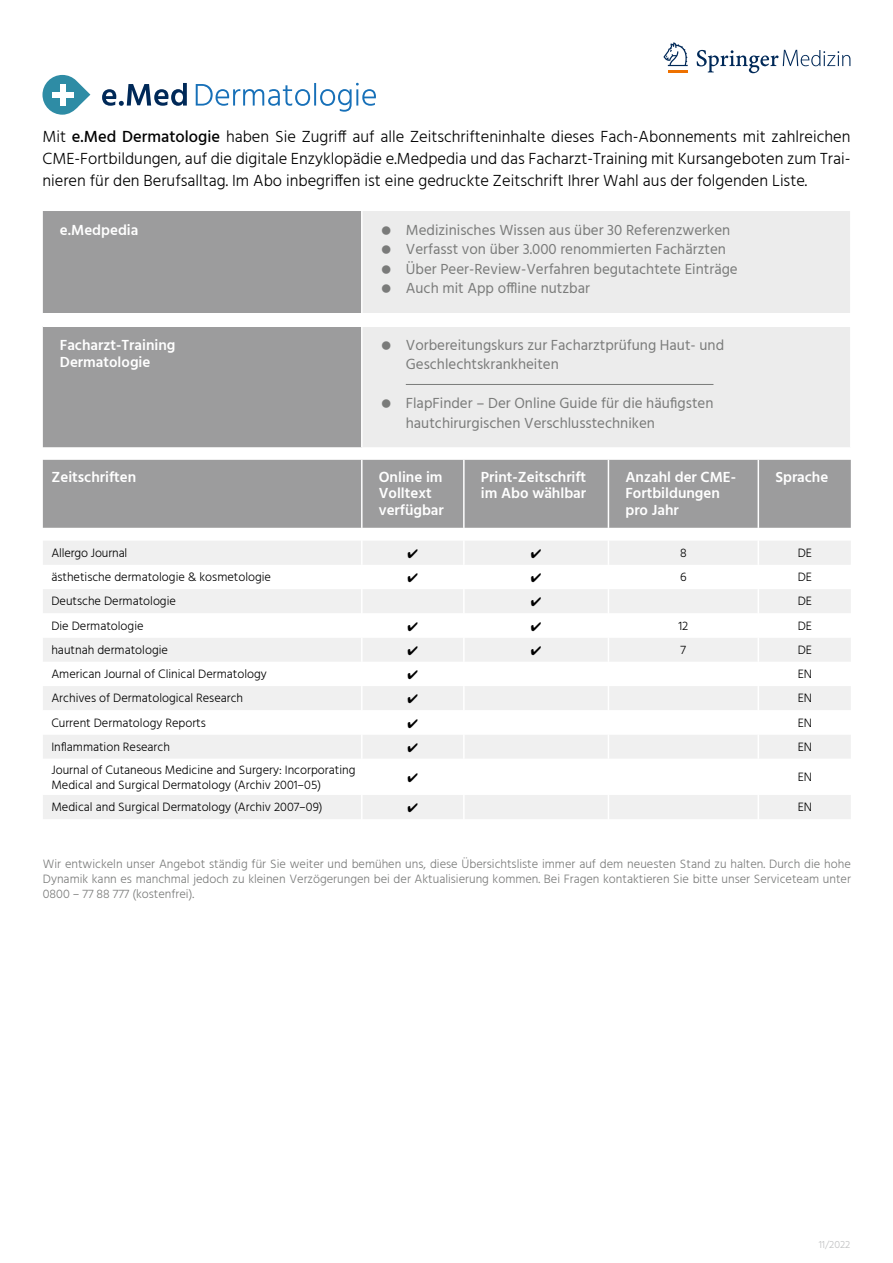
<style>
.page{position:relative;width:893px;height:1263px;background:#fff}
.page>*{position:absolute;margin:0;border:0;box-sizing:border-box;transform-origin:0 0}
.t1{font:300 16.5px/21.8px "Hind";color:#000;text-align:justify}
.t2{font:15px/19.5px "Hind";color:#7a7b7a}
.t3{font:600 15px/16.5px "Hind";color:#fff}
.t4{font:300 12.45px/15px "Hind";color:#000}
.t5{font:300 12.45px/14.9px "Hind";color:#7a7b7a;text-align:justify}
.t6{font:300 10.5px "Hind";color:#c0c1c2}
.s1{font-weight:500}
</style>
<div class="page">
<hr style="left:668px;top:70px;width:20px;height:2px;background:#ee7100">
<svg style="left:663px;top:43px;width:25px;height:23px"></svg>
<svg style="left:697px;top:50px;width:153px;height:23px"></svg>
<div style="left:43px;top:211px;width:318px;height:236px;background:#9c9c9d"></div>
<div style="left:363px;top:211px;width:487px;height:236px;background:#ececec"></div>
<div style="left:43px;top:313px;width:808px;height:13px;background:#fff"></div>
<hr style="left:406px;top:384px;width:307px;height:1px;background:#7a7b7a">
<div style="left:43px;top:460px;width:808px;height:68px;background:#9c9c9d"></div>
<div style="left:43px;top:541px;width:808px;height:278px;background:#f0f0f0"></div>
<svg style="left:43px;top:565px;width:808px;height:230px"></svg>
<hr style="left:361px;top:460px;width:2px;height:68px;background:#fff">
<hr style="left:463px;top:460px;width:2px;height:68px;background:#fff">
<hr style="left:608px;top:460px;width:1px;height:68px;background:#fff">
<hr style="left:758px;top:460px;width:1px;height:68px;background:#fff">
<hr style="left:361px;top:541px;width:2px;height:24px;background:#fff">
<hr style="left:463px;top:541px;width:2px;height:24px;background:#fff">
<hr style="left:361px;top:565px;width:2px;height:24px;background:#fff">
<hr style="left:463px;top:565px;width:2px;height:24px;background:#fff">
<hr style="left:361px;top:589px;width:2px;height:24px;background:#fff">
<hr style="left:463px;top:589px;width:2px;height:24px;background:#fff">
<hr style="left:361px;top:613px;width:2px;height:25px;background:#fff">
<hr style="left:463px;top:613px;width:2px;height:25px;background:#fff">
<hr style="left:361px;top:638px;width:2px;height:24px;background:#fff">
<hr style="left:463px;top:638px;width:2px;height:24px;background:#fff">
<hr style="left:361px;top:662px;width:2px;height:24px;background:#fff">
<hr style="left:463px;top:662px;width:2px;height:24px;background:#fff">
<hr style="left:361px;top:686px;width:2px;height:24px;background:#fff">
<hr style="left:463px;top:686px;width:2px;height:24px;background:#fff">
<hr style="left:361px;top:710px;width:2px;height:24px;background:#fff">
<hr style="left:463px;top:710px;width:2px;height:24px;background:#fff">
<hr style="left:361px;top:734px;width:2px;height:25px;background:#fff">
<hr style="left:463px;top:734px;width:2px;height:25px;background:#fff">
<svg style="left:608px;top:541px;width:1px;height:218px"></svg>
<svg style="left:758px;top:541px;width:1px;height:218px"></svg>
<hr style="left:361px;top:759px;width:2px;height:36px;background:#fff">
<hr style="left:463px;top:759px;width:2px;height:36px;background:#fff">
<hr style="left:608px;top:759px;width:1px;height:36px;background:#fff">
<hr style="left:758px;top:759px;width:1px;height:36px;background:#fff">
<hr style="left:361px;top:795px;width:2px;height:24px;background:#fff">
<hr style="left:463px;top:795px;width:2px;height:24px;background:#fff">
<svg style="left:608px;top:795px;width:1px;height:24px"></svg>
<svg style="left:758px;top:795px;width:1px;height:24px"></svg>
<svg style="left:43px;top:75px;width:47px;height:40px"></svg>
<div style="left:52px;top:92px;width:21px;height:5px;background:#fff"></div>
<div style="left:60px;top:84px;width:6px;height:21px;background:#fff"></div>
<svg style="left:196px;top:83px;width:180px;height:29px"></svg>
<svg style="left:102px;top:83px;width:85px;height:23px"></svg>
<svg style="left:408px;top:549px;width:10px;height:9px"></svg>
<svg style="left:531px;top:549px;width:10px;height:9px"></svg>
<svg style="left:408px;top:573px;width:10px;height:9px"></svg>
<svg style="left:531px;top:573px;width:10px;height:9px"></svg>
<svg style="left:531px;top:597px;width:10px;height:9px"></svg>
<svg style="left:408px;top:622px;width:10px;height:9px"></svg>
<svg style="left:531px;top:622px;width:10px;height:9px"></svg>
<svg style="left:408px;top:646px;width:10px;height:9px"></svg>
<svg style="left:531px;top:646px;width:10px;height:9px"></svg>
<svg style="left:408px;top:670px;width:10px;height:9px"></svg>
<svg style="left:408px;top:694px;width:10px;height:9px"></svg>
<svg style="left:408px;top:719px;width:10px;height:9px"></svg>
<svg style="left:408px;top:743px;width:10px;height:9px"></svg>
<svg style="left:408px;top:773px;width:10px;height:9px"></svg>
<svg style="left:408px;top:803px;width:10px;height:9px"></svg>
<p class="t1" style="left:43px;top:127px;width:809px">Mit <span class="s1">e.Med Dermatologie</span> haben Sie Zugriff auf alle Zeitschrifteninhalte dieses Fach-Abonnements mit zahlreichen CME-Fortbildungen, auf die digitale Enzyklopädie e.Medpedia und das Facharzt-Training mit Kursangeboten zum Trai&shy;nieren für den Berufsalltag. Im Abo inbegriffen ist eine gedruckte Zeitschrift Ihrer Wahl aus der folgenden Liste.</p>
<p class="t3" style="left:60px;top:222px;width:80px">e.Medpedia</p>
<p class="t2" style="left:406px;top:221px;width:333px">Medizinisches Wissen aus über 30 Referenzwerken Verfasst von über 3.000 renommierten Fachärzten Über Peer-Review-Verfahren begutachtete Einträge Auch mit App offline nutzbar</p>
<p class="t3" style="left:60px;top:337px;width:117px">Facharzt-Training<br>Dermatologie</p>
<p class="t2" style="left:406px;top:336px;width:320px">Vorbereitungskurs zur Facharztprüfung Haut- und<br>Geschlechtskrankheiten</p>
<p class="t2" style="left:406px;top:394px;width:309px">FlapFinder – Der Online Guide für die häufigsten hautchirurgischen Verschlusstechniken</p>
<p class="t3" style="left:51px;top:468px;width:86px">Zeitschriften</p>
<p class="t3" style="left:379px;top:468px;width:67px">Online im<br>Volltext verfügbar</p>
<p class="t3" style="left:481px;top:468px;width:107px">Print-Zeitschrift im Abo wählbar</p>
<p class="t3" style="left:625px;top:468px;width:112px">Anzahl der CME-<br>Fortbildungen pro Jahr</p>
<p class="t3" style="left:775px;top:468px;width:55px">Sprache</p>
<p class="t4" style="left:51px;top:546px;width:77px">Allergo Journal</p>
<p class="t4" style="left:680px;top:546px;width:8px">8</p>
<p class="t4" style="left:798px;top:546px;width:16px">DE</p>
<p class="t4" style="left:51px;top:570px;width:221px">ästhetische dermatologie &amp; kosmetologie</p>
<p class="t4" style="left:680px;top:570px;width:8px">6</p>
<p class="t4" style="left:798px;top:570px;width:16px">DE</p>
<p class="t4" style="left:51px;top:595px;width:126px">Deutsche Dermatologie</p>
<p class="t4" style="left:798px;top:595px;width:16px">DE</p>
<p class="t4" style="left:51px;top:619px;width:94px">Die Dermatologie</p>
<p class="t4" style="left:678px;top:619px;width:11px">12</p>
<p class="t4" style="left:798px;top:619px;width:16px">DE</p>
<p class="t4" style="left:51px;top:643px;width:118px">hautnah dermatologie</p>
<p class="t4" style="left:681px;top:643px;width:7px">7</p>
<p class="t4" style="left:798px;top:643px;width:16px">DE</p>
<p class="t4" style="left:51px;top:667px;width:217px">American Journal of Clinical Dermatology</p>
<p class="t4" style="left:798px;top:667px;width:16px">EN</p>
<p class="t4" style="left:51px;top:692px;width:193px">Archives of Dermatological Research</p>
<p class="t4" style="left:798px;top:692px;width:16px">EN</p>
<p class="t4" style="left:51px;top:716px;width:156px">Current Dermatology Reports</p>
<p class="t4" style="left:798px;top:716px;width:16px">EN</p>
<p class="t4" style="left:51px;top:740px;width:120px">Inflammation Research</p>
<p class="t4" style="left:798px;top:740px;width:16px">EN</p>
<p class="t4" style="left:51px;top:763px;width:306px">Journal of Cutaneous Medicine and Surgery: Incorporating<br>Medical and Surgical Dermatology (Archiv 2001–05)</p>
<p class="t4" style="left:798px;top:770px;width:16px">EN</p>
<p class="t4" style="left:51px;top:800px;width:273px">Medical and Surgical Dermatology (Archiv 2007–09)</p>
<p class="t4" style="left:798px;top:800px;width:16px">EN</p>
<p class="t5" style="left:43px;top:857px;width:809px">Wir entwickeln unser Angebot ständig für Sie weiter und bemühen uns, diese Übersichtsliste immer auf dem neuesten Stand zu halten. Durch die hohe Dynamik kann es manchmal jedoch zu kleinen Verzögerungen bei der Aktualisierung kommen. Bei Fragen kontaktieren Sie bitte unser Serviceteam unter 0800 – 77 88 777 (kostenfrei).</p>
<p class="t6" style="left:819px;top:1237px;width:33px">11/2022</p>
</div>
